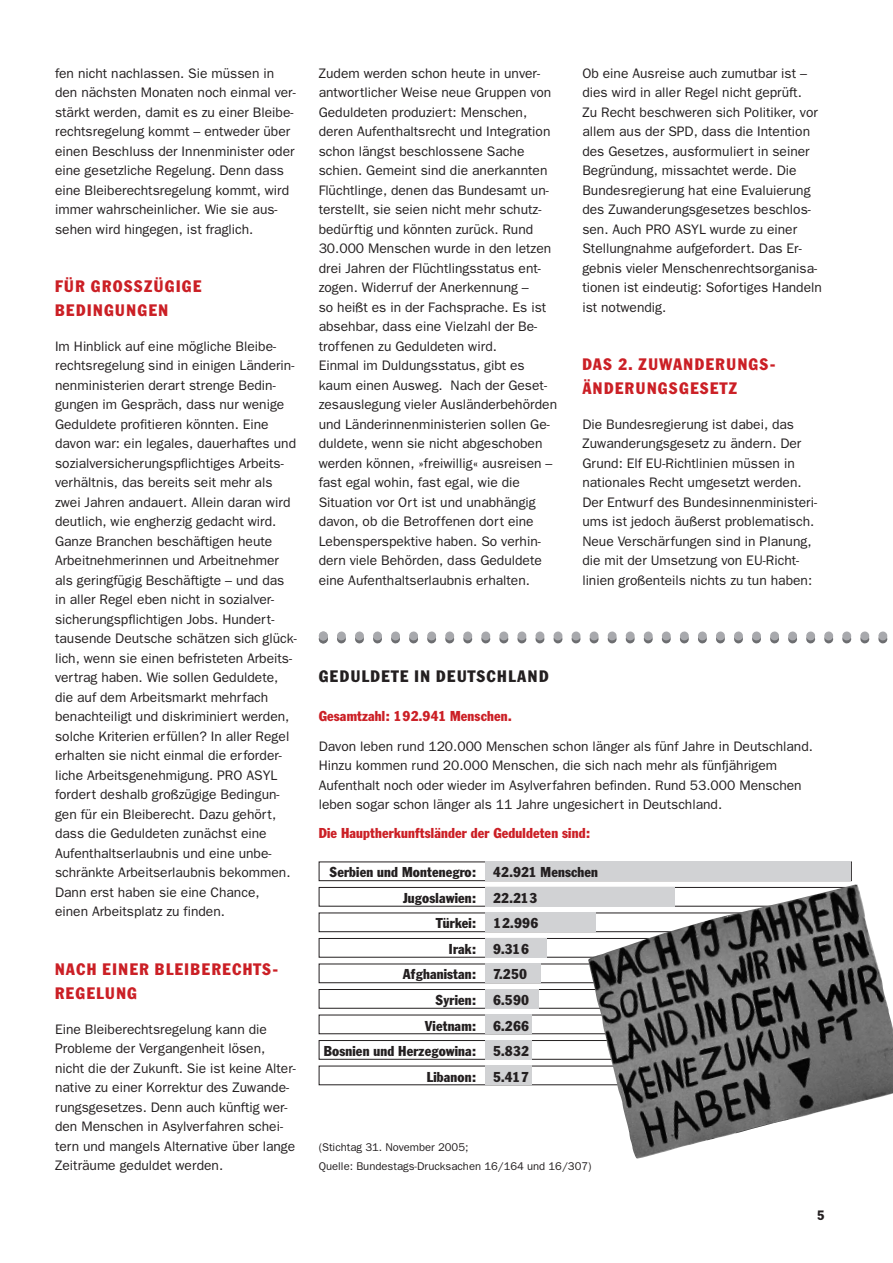
<style>
.page{position:relative;width:893px;height:1263px;background:#fff}
.page>*{position:absolute;margin:0;border:0;box-sizing:border-box;transform-origin:0 0}
.t1{font:16.5px/24px "Franklin ATF Condensed BQ";letter-spacing:.1em;color:#cb1f25}
.t2{font:16.5px/24px "Franklin ATF Condensed BQ";letter-spacing:.08em;color:#cb1f25}
.t3{font:16.5px "Franklin ATF Condensed BQ";letter-spacing:.075em;color:#231f20}
.t4{font:14.25px "Franklin ATF Condensed BQ";letter-spacing:.01em;color:#231f20}
.t5{font:14.25px "Franklin ATF Condensed BQ";letter-spacing:.01em;color:#cb1f25}
.t6{font:13.8px/19.5px "Franklin Gothic";color:#231f20}
.t7{font:13.5px "Franklin ATF Condensed BQ";color:#231f20}
.t8{font:11.25px/19.5px "Franklin Gothic";color:#231f20}
</style>
<div class="page">
<div style="left:319px;top:887px;width:533px;height:19px;border:1px solid #231f20"></div>
<div style="left:319px;top:912px;width:533px;height:20px;border:1px solid #231f20"></div>
<div style="left:319px;top:938px;width:533px;height:19px;border:1px solid #231f20"></div>
<div style="left:319px;top:963px;width:533px;height:20px;border:1px solid #231f20"></div>
<div style="left:319px;top:989px;width:533px;height:20px;border:1px solid #231f20"></div>
<div style="left:319px;top:1040px;width:533px;height:20px;border:1px solid #231f20"></div>
<div style="left:319px;top:861px;width:533px;height:20px;border:1px solid #231f20"></div>
<div style="left:486px;top:861px;width:365px;height:20px;background:#d1d2d4"></div>
<div style="left:486px;top:887px;width:189px;height:19px;background:#d1d2d4"></div>
<div style="left:486px;top:912px;width:110px;height:20px;background:#d1d2d4"></div>
<div style="left:486px;top:938px;width:61px;height:19px;background:#d1d2d4"></div>
<div style="left:486px;top:963px;width:55px;height:20px;background:#d1d2d4"></div>
<div style="left:486px;top:989px;width:53px;height:20px;background:#d1d2d4"></div>
<div style="left:486px;top:1015px;width:46px;height:19px;background:#d1d2d4"></div>
<div style="left:486px;top:1066px;width:46px;height:19px;background:#d1d2d4"></div>
<div style="left:486px;top:1040px;width:46px;height:20px;background:#d1d2d4"></div>
<img style="left:588px;top:884px;width:305px;height:275px">
<svg style="left:319px;top:631px;width:569px;height:12px"></svg>
<p class="t6" style="left:55px;top:65px;width:242px">fen nicht nachlassen. Sie müssen in den nächsten Monaten noch einmal ver&shy;stärkt werden, damit es zu einer Bleibe&shy;rechtsregelung kommt – entweder über einen Beschluss der Innenminister oder eine gesetzliche Regelung. Denn dass eine Bleiberechtsregelung kommt, wird immer wahrscheinlicher. Wie sie aus&shy;sehen wird hingegen, ist fraglich.</p>
<p class="t1" style="left:55px;top:276px;width:148px">FÜR GROSSZÜGIGE<br>BEDINGUNGEN</p>
<p class="t6" style="left:55px;top:338px;width:243px">Im Hinblick auf eine mögliche Bleibe&shy;rechtsregelung sind in einigen Länderin&shy;nenministerien derart strenge Bedin&shy;gungen im Gespräch, dass nur wenige Geduldete profitieren könnten. Eine davon war: ein legales, dauerhaftes und sozialversicherungspflichtiges Arbeits&shy;verhältnis, das bereits seit mehr als zwei Jahren andauert. Allein daran wird deutlich, wie engherzig gedacht wird.<br>Ganze Branchen beschäftigen heute Arbeitnehmerinnen und Arbeitnehmer als geringfügig Beschäftigte – und das in aller Regel eben nicht in sozialver&shy;sicherungspflichtigen Jobs. Hundert&shy;tausende Deutsche schätzen sich glück&shy;lich, wenn sie einen befristeten Arbeits&shy;vertrag haben. Wie sollen Geduldete, die auf dem Arbeitsmarkt mehrfach benachteiligt und diskriminiert werden, solche Kriterien erfüllen? In aller Regel erhalten sie nicht einmal die erforder&shy;liche Arbeitsgenehmigung. PRO ASYL fordert deshalb großzügige Bedingun&shy;gen für ein Bleiberecht. Dazu gehört, dass die Geduldeten zunächst eine Aufenthaltserlaubnis und eine unbe&shy;schränkte Arbeitserlaubnis bekommen.<br>Dann erst haben sie eine Chance,<br>einen Arbeitsplatz zu finden.</p>
<p class="t1" style="left:55px;top:959px;width:224px">NACH EINER BLEIBERECHTS-<br>REGELUNG</p>
<p class="t6" style="left:55px;top:1020px;width:242px">Eine Bleiberechtsregelung kann die Probleme der Vergangenheit lösen, nicht die der Zukunft. Sie ist keine Alter&shy;native zu einer Korrektur des Zuwande&shy;rungsgesetzes. Denn auch künftig wer&shy;den Menschen in Asylverfahren schei&shy;tern und mangels Alternative über lange Zeiträume geduldet werden.</p>
<p class="t6" style="left:319px;top:65px;width:240px">Zudem werden schon heute in unver&shy;antwortlicher Weise neue Gruppen von Geduldeten produziert: Menschen, deren Aufenthaltsrecht und Integration schon längst beschlossene Sache schien. Gemeint sind die anerkannten Flüchtlinge, denen das Bundesamt un&shy;terstellt, sie seien nicht mehr schutz&shy;bedürftig und könnten zurück. Rund 30.000 Menschen wurde in den letzen drei Jahren der Flüchtlingsstatus ent&shy;zogen. Widerruf der Anerkennung –<br>so heißt es in der Fachsprache. Es ist absehbar, dass eine Vielzahl der Be&shy;troffenen zu Geduldeten wird.<br>Einmal im Duldungsstatus, gibt es kaum einen Ausweg. Nach der Geset&shy;zesauslegung vieler Ausländerbehörden und Länderinnenministerien sollen Ge&shy;duldete, wenn sie nicht abgeschoben werden können, »freiwillig« ausreisen – fast egal wohin, fast egal, wie die Situation vor Ort ist und unabhängig davon, ob die Betroffenen dort eine Lebensperspektive haben. So verhin&shy;dern viele Behörden, dass Geduldete eine Aufenthaltserlaubnis erhalten.</p>
<p class="t6" style="left:582px;top:65px;width:241px">Ob eine Ausreise auch zumutbar ist – dies wird in aller Regel nicht geprüft.<br>Zu Recht beschweren sich Politiker, vor allem aus der SPD, dass die Intention des Gesetzes, ausformuliert in seiner Begründung, missachtet werde. Die Bundesregierung hat eine Evaluierung des Zuwanderungsgesetzes beschlos&shy;sen. Auch PRO ASYL wurde zu einer Stellungnahme aufgefordert. Das Er&shy;gebnis vieler Menschenrechtsorganisa&shy;tionen ist eindeutig: Sofortiges Handeln ist notwendig.</p>
<p class="t2" style="left:582px;top:354px;width:194px">DAS 2. ZUWANDERUNGS-<br>ÄNDERUNGSGESETZ</p>
<p class="t6" style="left:582px;top:416px;width:236px">Die Bundesregierung ist dabei, das Zuwanderungsgesetz zu ändern. Der Grund: Elf EU-Richtlinien müssen in nationales Recht umgesetzt werden.<br>Der Entwurf des Bundesinnenministeri&shy;ums ist jedoch äußerst problematisch.<br>Neue Verschärfungen sind in Planung, die mit der Umsetzung von EU-Richt&shy;linien großenteils nichts zu tun haben:</p>
<p class="t3" style="left:319px;top:670px;width:231px">GEDULDETE IN DEUTSCHLAND</p>
<p class="t5" style="left:319px;top:711px;width:194px">Gesamtzahl: 192.941 Menschen.</p>
<p class="t6" style="left:319px;top:737px;width:496px">Davon leben rund 120.000 Menschen schon länger als fünf Jahre in Deutschland.<br>Hinzu kommen rund 20.000 Menschen, die sich nach mehr als fünfjährigem Aufenthalt noch oder wieder im Asylverfahren befinden. Rund 53.000 Menschen leben sogar schon länger als 11 Jahre ungesichert in Deutschland.</p>
<p class="t5" style="left:319px;top:828px;width:273px">Die Hauptherkunftsländer der Geduldeten sind:</p>
<p class="t4" style="left:329px;top:867px;width:270px">Serbien und Montenegro: 42.921 Menschen</p>
<p class="t4" style="left:403px;top:892px;width:136px">Jugoslawien: 22.213</p>
<p class="t4" style="left:436px;top:918px;width:104px">Türkei: 12.996</p>
<p class="t4" style="left:449px;top:943px;width:82px">Irak: 9.316</p>
<p class="t4" style="left:403px;top:969px;width:126px">Afghanistan: 7.250</p>
<p class="t4" style="left:436px;top:994px;width:95px">Syrien: 6.590</p>
<p class="t4" style="left:425px;top:1020px;width:106px">Vietnam: 6.266</p>
<p class="t4" style="left:324px;top:1045px;width:207px">Bosnien und Herzegowina: 5.832</p>
<p class="t4" style="left:427px;top:1071px;width:104px">Libanon: 5.417</p>
<p class="t8" style="left:319px;top:1138px;width:274px">(Stichtag 31. November 2005;<br>Quelle: Bundestags-Drucksachen 16/164 und 16/307)</p>
<p class="t7" style="left:817px;top:1210px;width:9px">5</p>
</div>
